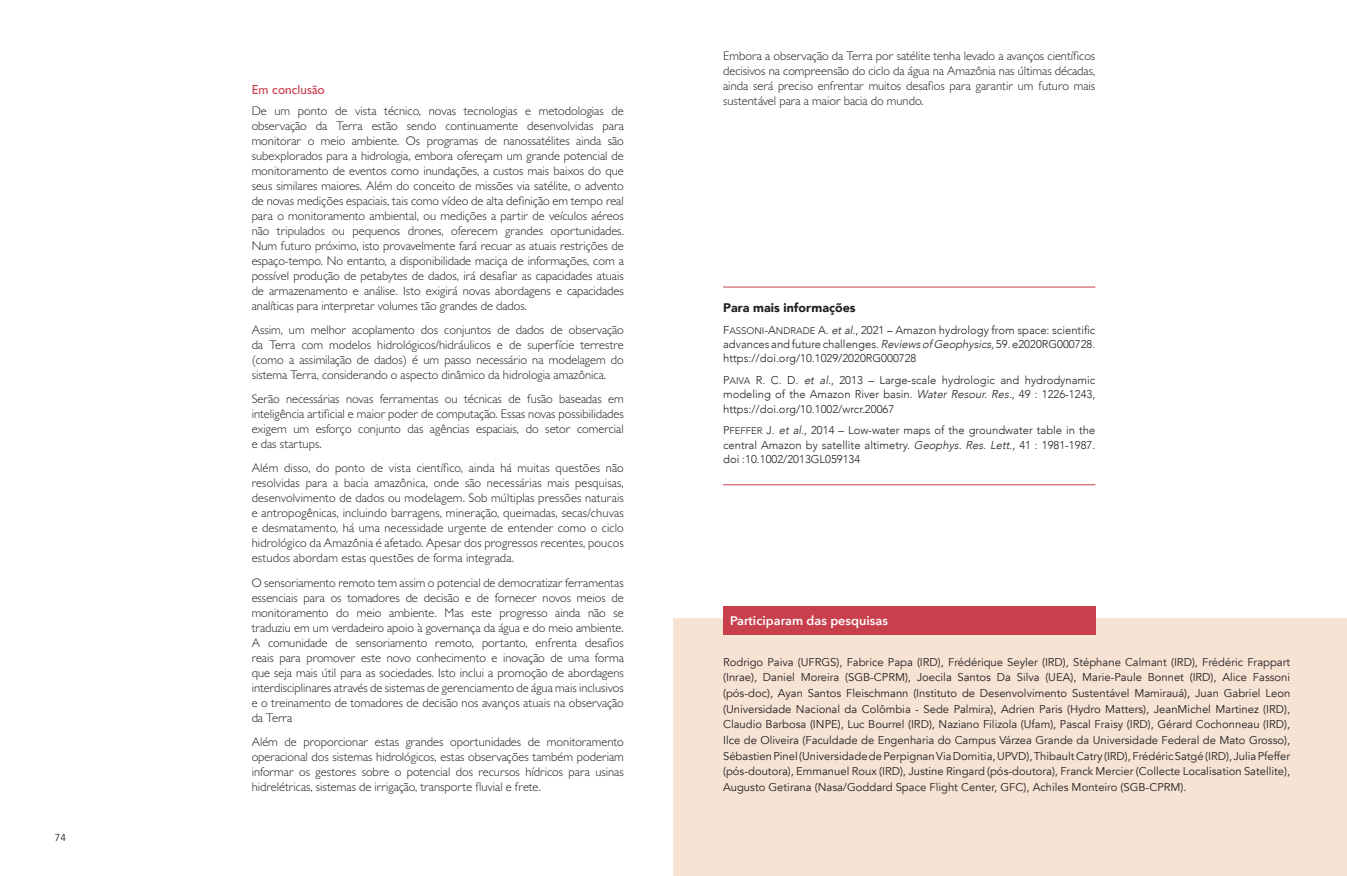
<style>
.page{position:relative;width:1347px;height:876px;background:#fff}
.page>*{position:absolute;margin:0;border:0;box-sizing:border-box;transform-origin:0 0}
.t1{font:500 13.12px "Gill Sans";color:#c9404d}
.t2{font:300 12.5px/15px "Gill Sans";color:#231f20;text-align:justify}
.t3{font:600 12.5px "Avenir Next";letter-spacing:.005em;color:#fff}
.t4{font:900 12.5px "Avenir";color:#231f20}
.t5{font:11.25px/15.6px "Avenir";color:#231f20;text-align:justify}
.t6{font:300 11.25px/14.4px "Avenir";color:#231f20;text-align:justify}
.t7{font:10px "Avenir";color:#231f20}
.s1{font-size:9.5px}
.s2{font-style:italic}
</style>
<div class="page">
<hr style="left:723px;top:286px;width:372px;height:1px;background:#c9404d">
<hr style="left:723px;top:484px;width:372px;height:1px;background:#c9404d">
<div style="left:673px;top:618px;width:673px;height:257px;background:#f6e3d4"></div>
<div style="left:723px;top:606px;width:372px;height:28px;background:#c9404d"></div>
<p class="t7" style="left:55px;top:830px;width:13px">74</p>
<p class="t1" style="left:252px;top:85px;width:74px">Em conclusão</p>
<p class="t2" style="left:252px;top:104px;width:374px">De um ponto de vista técnico, novas tecnologias e metodologias de observação da Terra estão sendo continuamente desenvolvidas para monitorar o meio ambiente. Os programas de nanossatélites ainda são subexplorados para a hidrologia, embora ofereçam um grande potencial de monitoramento de eventos como inundações, a custos mais baixos do que seus similares maiores. Além do conceito de missões via satélite, o advento de novas medições espaciais, tais como vídeo de alta definição em tempo real para o monitoramento ambiental, ou medições a partir de veículos aéreos não tripulados ou pequenos drones, oferecem grandes oportunidades.<br>Num futuro próximo, isto provavelmente fará recuar as atuais restrições de espaço-tempo. No entanto, a disponibilidade maciça de informações, com a possível produção de petabytes de dados, irá desafiar as capacidades atuais de armazenamento e análise. Isto exigirá novas abordagens e capacidades analíticas para interpretar volumes tão grandes de dados.</p>
<p class="t2" style="left:252px;top:323px;width:374px">Assim, um melhor acoplamento dos conjuntos de dados de observação da Terra com modelos hidrológicos/hidráulicos e de superfície terrestre (como a assimilação de dados) é um passo necessário na modelagem do sistema Terra, considerando o aspecto dinâmico da hidrologia amazônica.</p>
<p class="t2" style="left:252px;top:392px;width:374px">Serão necessárias novas ferramentas ou técnicas de fusão baseadas em inteligência artificial e maior poder de computação. Essas novas possibilidades exigem um esforço conjunto das agências espaciais, do setor comercial e das startups.</p>
<p class="t2" style="left:252px;top:462px;width:374px">Além disso, do ponto de vista científico, ainda há muitas questões não resolvidas para a bacia amazônica, onde são necessárias mais pesquisas, desenvolvimento de dados ou modelagem. Sob múltiplas pressões naturais e antropogênicas, incluindo barragens, mineração, queimadas, secas/chuvas e desmatamento, há uma necessidade urgente de entender como o ciclo hidrológico da Amazônia é afetado. Apesar dos progressos recentes, poucos estudos abordam estas questões de forma integrada.</p>
<p class="t2" style="left:252px;top:576px;width:374px">O sensoriamento remoto tem assim o potencial de democratizar ferramentas essenciais para os tomadores de decisão e de fornecer novos meios de monitoramento do meio ambiente. Mas este progresso ainda não se traduziu em um verdadeiro apoio à governança da água e do meio ambiente.<br>A comunidade de sensoriamento remoto, portanto, enfrenta desafios reais para promover este novo conhecimento e inovação de uma forma que seja mais útil para as sociedades. Isto inclui a promoção de abordagens interdisciplinares através de sistemas de gerenciamento de água mais inclusivos e o treinamento de tomadores de decisão nos avanços atuais na observação da Terra</p>
<p class="t2" style="left:252px;top:735px;width:374px">Além de proporcionar estas grandes oportunidades de monitoramento operacional dos sistemas hidrológicos, estas observações também poderiam informar os gestores sobre o potencial dos recursos hídricos para usinas hidrelétricas, sistemas de irrigação, transporte fluvial e frete.</p>
<p class="t2" style="left:723px;top:50px;width:374px">Embora a observação da Terra por satélite tenha levado a avanços científicos decisivos na compreensão do ciclo da água na Amazônia nas últimas décadas, ainda será preciso enfrentar muitos desafios para garantir um futuro mais sustentável para a maior bacia do mundo.</p>
<p class="t4" style="left:723px;top:299px;width:134px">Para mais informações</p>
<p class="t6" style="left:723px;top:323px;width:374px">F<span class="s1">ASSONI</span>-A<span class="s1">NDRADE</span> A. <span class="s2">etal.</span>, 2021 – Amazon hydrology from space: scientific advances and future challenges. <span class="s2">Reviews of Geophysics,</span>59. e2020RG000728. https://doi.org/10.1029/2020RG000728</p>
<p class="t6" style="left:723px;top:373px;width:374px">P<span class="s1">AIVA</span> R. C. D. <span class="s2">et al.</span>, 2013 – Large-scale hydrologic and hydrodynamic modeling of the Amazon River basin. <span class="s2">Water Resour. Res.</span>, 49 : 1226-1243, https://doi.org/10.1002/wrcr.20067</p>
<p class="t6" style="left:723px;top:423px;width:374px">P<span class="s1">FEFFER</span> J. <span class="s2">et al.</span>, 2014 – Low-water maps of the groundwater table in the central Amazon by satellite altimetry. <span class="s2">Geophys. Res. Lett</span>., 41 : 1981-1987. doi :10.1002/2013GL059134</p>
<p class="t3" style="left:730px;top:612px;width:159px">Participaram das pesquisas</p>
<p class="t5" style="left:723px;top:654px;width:568px">Rodrigo Paiva (UFRGS), Fabrice Papa (IRD), Frédérique Seyler (IRD), Stéphane Calmant (IRD), Frédéric Frappart (Inrae), Da niel Moreira (SGB-CPRM), Joecila Santos Da Silva (UEA), Marie-Paule Bonnet (IRD), Alice Fassoni (pós-doc), Ayan Santos Fleischmann (Instituto de Desenvolvimento Sustentável Mamirauá), Juan Gabriel Leon (Universidade Nacional da Colômbia - Sede Palmira), Adrien Paris (Hydro Matters), JeanMichel Martinez (IRD), Claudio Barbosa (INPE), Luc Bourrel (IRD), Naziano Filizola (Ufam), Pascal Fraisy (IRD), Gérard Cochonneau (IRD), Ilce de Oliveira (Faculdade de Engenharia do Campus Várzea Grande da Universidade Federal de Mato Grosso), Sébastien Pinel (Universidade de Perpignan Via Domitia, UPVD), Thibault Catry (IRD), Frédéric Satgé (IRD), Julia Pfeffer (pós-doutora), Emmanuel Roux (IRD), Justine Ringard (pós-doutora), Franck Mercier (Collecte Localisation Satellite), Augusto Getirana (Nasa/Goddard Space Flight Center, GFC), Achiles Monteiro (SGB-CPRM).</p>
</div>
